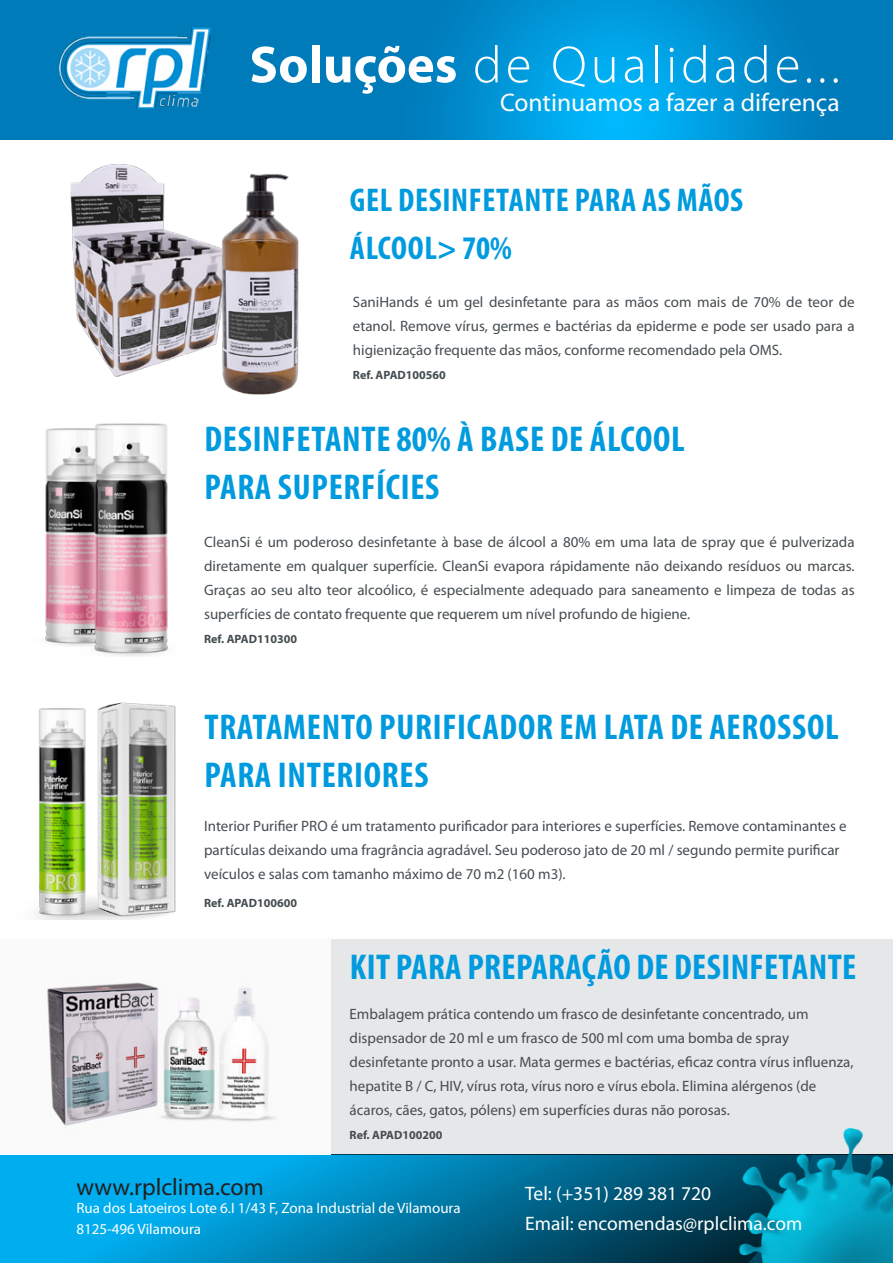
<style>
.page{position:relative;width:893px;height:1263px;background:#fff}
.page>*{position:absolute;margin:0;border:0;box-sizing:border-box;transform-origin:0 0}
.t1{font:300 52.5px "Myriad Pro";letter-spacing:.08em;color:#fff}
.Heading_1{font:700 condensed 36px/48px "Myriad Pro";letter-spacing:.02em;color:#009bde}
.Heading_1-2{font:700 condensed 33px "Myriad Pro";letter-spacing:.02em;color:#009bde}
.t2{font:25.5px "Myriad Pro";color:#fff}
.Heading_2{font:24px "Myriad Pro";color:#231f20}
.contact_data{font:19.5px "Myriad Pro";color:#fff}
.t3{font:15px/24px "Myriad Pro";color:#454c50}
.t4{font:15px "Myriad Pro";color:#fff}
.t5{font:700 12px "Myriad Pro";color:#454c50}
.s1{font-weight:700}
</style>
<div class="page">
<div style="left:0;top:939px;width:893px;height:216px;background:#e6e7e9"></div>
<img style="left:70px;top:164px;width:137px;height:213px">
<img style="left:207px;top:174px;width:92px;height:221px">
<img style="left:0;top:0;width:893px;height:140px">
<img style="left:60px;top:27px;width:150px;height:81px">
<svg style="left:0;top:1154px;width:729px;height:109px;background:#0183b3"></svg>
<svg style="left:710px;top:1155px;width:19px;height:108px;background:#003c52"></svg>
<img style="left:729px;top:1129px;width:164px;height:134px">
<img style="left:36px;top:702px;width:140px;height:217px">
<img style="left:44px;top:428px;width:18px;height:217px">
<img style="left:62px;top:423px;width:106px;height:233px">
<img style="left:0;top:939px;width:331px;height:215px">
<h1 class="t1" style="left:249px;top:33px;width:592px"><span class="s1">Soluções</span> de Qualidade...</h1>
<p class="t2" style="left:500px;top:87px;width:341px">Continuamos a fazer a diferença</p>
<p class="Heading_1-2" style="left:350px;top:179px;width:395px">GEL DESINFETANTE PARA AS MÃOS</p>
<p class="Heading_1-2" style="left:350px;top:227px;width:164px">ÁLCOOL&gt; 70%</p>
<p class="t3" style="left:353px;top:289px;width:503px;text-align:justify">SaniHands é um gel desinfetante para as mãos com mais de 70% de teor de etanol. Remove vírus, germes e bactérias da epiderme e pode ser usado para a higienização frequente das mãos, conforme recomendado pela OMS.</p>
<p class="t5" style="left:353px;top:368px;width:94px">Ref. APAD100560</p>
<p class="Heading_1" style="left:204px;top:414px;width:482px">DESINFETANTE 80% À BASE DE ÁLCOOL</p>
<p class="Heading_1" style="left:204px;top:462px;width:236px">PARA SUPERFÍCIES</p>
<p class="t3" style="left:204px;top:529px;width:652px;text-align:justify">CleanSi é um poderoso desinfetante à base de álcool a 80% em uma lata de spray que é pulverizada diretamente em qualquer superfície. CleanSi evapora rápidamente não deixando resíduos ou marcas.<br>Graças ao seu alto teor alcoólico, é especialmente adequado para saneamento e limpeza de todas as superfícies de contato frequente que requerem um nível profundo de higiene.</p>
<p class="t5" style="left:204px;top:632px;width:94px">Ref. APAD110300</p>
<p class="Heading_1" style="left:204px;top:702px;width:636px">TRATAMENTO PURIFICADOR EM LATA DE AEROSSOL<br>PARA INTERIORES</p>
<p class="t3" style="left:204px;top:814px;width:644px">Interior Purifier PRO é um tratamento purificador para interiores e superfícies. Remove contaminantes e partículas deixando uma fragrância agradável. Seu poderoso jato de 20 ml / segundo permite purificar veículos e salas com tamanho máximo de 70 m2 (160 m3).</p>
<p class="t5" style="left:204px;top:896px;width:94px">Ref. APAD100600</p>
<p class="Heading_1" style="left:350px;top:942px;width:508px">KIT PARA PREPARAÇÃO DE DESINFETANTE</p>
<p class="t3" style="left:350px;top:1001px;width:505px">Embalagem prática contendo um frasco de desinfetante concentrado, um dispensador de 20 ml e um frasco de 500 ml com uma bomba de spray desinfetante pronto a usar. Mata germes e bactérias, eficaz contra vírus influenza, hepatite B / C, HIV, vírus rota, vírus noro e vírus ebola. Elimina alérgenos (de ácaros, cães, gatos, pólens) em superfícies duras não porosas.</p>
<p class="t5" style="left:350px;top:1128px;width:94px">Ref. APAD100200</p>
<p class="Heading_2" style="left:77px;top:1172px;width:189px">www.rplclima.com</p>
<p class="t4" style="left:77px;top:1198px;width:386px">Rua dos Latoeiros Lote 6.I 1/43 F, Zona Industrial de Vilamoura</p>
<p class="t4" style="left:77px;top:1220px;width:126px">8125-496 Vilamoura</p>
<p class="contact_data" style="left:525px;top:1182px;width:187px">Tel: (+351) 289 381 720</p>
<p class="contact_data" style="left:525px;top:1212px;width:279px">Email: encomendas@rplclima.com</p>
</div>
